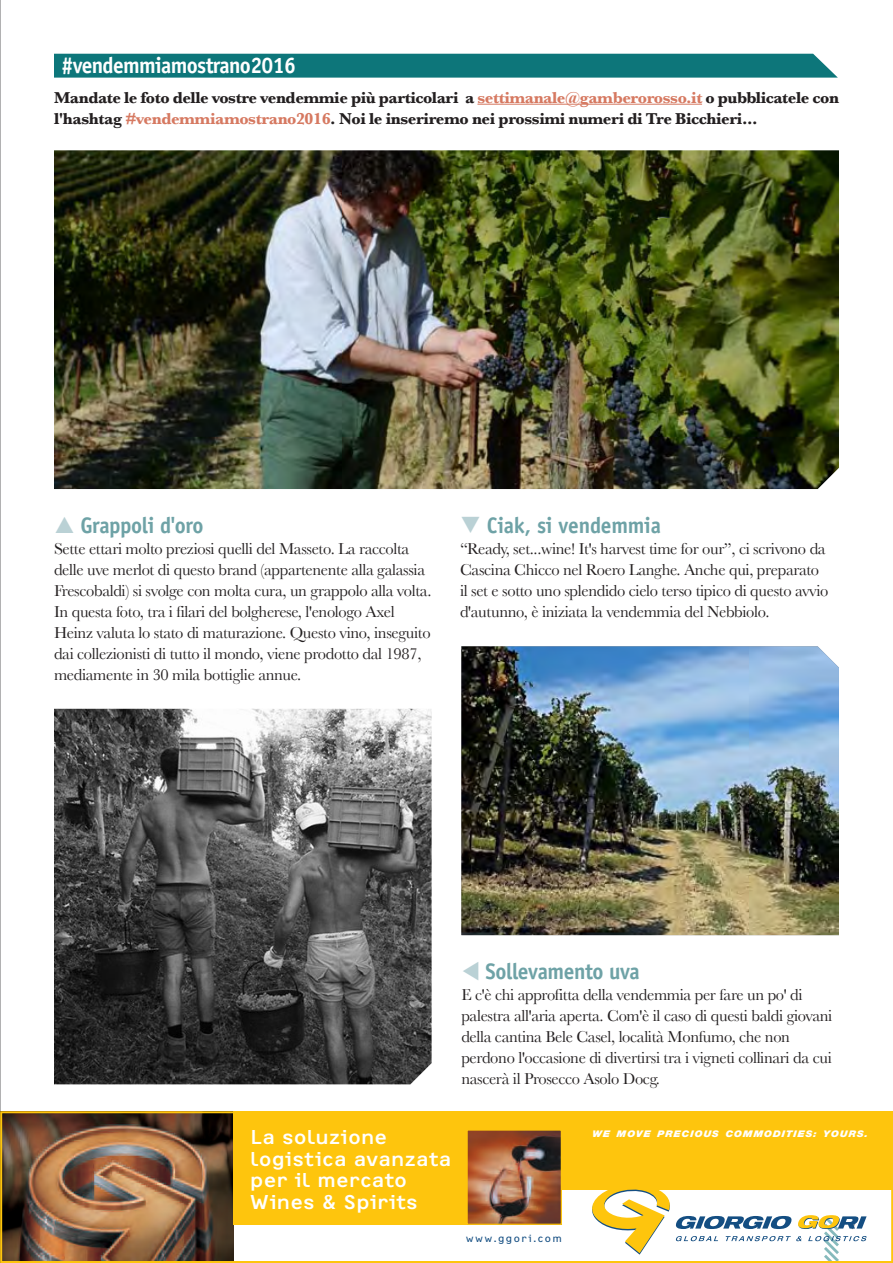
<style>
.page{position:relative;width:893px;height:1263px;background:#fff}
.page>*{position:absolute;margin:0;border:0;box-sizing:border-box;transform-origin:0 0}
.t1{font:700 22.5px "Officina Sans Std";letter-spacing:-.02em;color:#6ea2a6;scale:.95 1}
.t2{font:700 22.5px "Officina Sans Std";letter-spacing:-.03em;color:#fff;scale:.95 1}
.t3{font:600 20.7px/21.5px "Visa Type";letter-spacing:-.025em;color:#fff}
.t4{font:18px "Officina Sans Std";color:#76787b}
.t5{font:16.5px/21px "Baskerville";letter-spacing:-.02em;color:#231f20}
.t6{font:700 16.5px/21px "Baskerville";letter-spacing:-.025em;color:#231f20}
.t7{font:500 10.65px "Visa Type";letter-spacing:.09em;color:#144e82}
.t8{font:italic 900 9.15px "Helvetica Neue LT Std";letter-spacing:.09em;color:#fff;scale:1.1 1}
.s1{color:#d67961}
.s2{color:#bad1d5}
</style>
<div class="page">
<img style="left:54px;top:150px;width:785px;height:339px">
<img style="left:54px;top:709px;width:378px;height:375px">
<hr style="left:477px;top:104px;width:225px;height:1px;background:#d67961">
<div style="left:54px;top:54px;width:784px;height:24px;background:#0d767a"></div>
<img style="left:461px;top:646px;width:378px;height:289px">
<svg style="left:0;top:0;width:1px;height:1111px"></svg>
<div style="left:233px;top:1111px;width:660px;height:78px;background:#fec50d"></div>
<img style="left:3px;top:1114px;width:230px;height:146px">
<svg style="left:586px;top:1189px;width:281px;height:71px"></svg>
<div style="left:233px;top:1111px;width:329px;height:114px;background:#fec50d"></div>
<img style="left:468px;top:1131px;width:92px;height:92px">
<div style="left:466px;top:1129px;width:96px;height:96px;border:1px solid #fec50d"></div>
<div style="left:0;top:1111px;width:893px;height:152px;border:2px solid #fec50d"></div>
<p class="t2" style="left:62px;top:52px;width:248px">#vendemmiamostrano2016</p>
<p class="t6" style="left:54px;top:87px;width:786px">Mandate le foto delle vostre vendemmie più particolari a <span class="s1">settimanale@gamberorosso.it</span> o pubblicatele con l'hashtag <span class="s1">#vendemmiamostrano2016</span>. Noi le inseriremo nei prossimi numeri di Tre Bicchieri...</p>
<p class="t1" style="left:80px;top:511px;width:131px">Grappoli d'oro</p>
<p class="t5" style="left:54px;top:538px;width:379px">Sette ettari molto preziosi quelli del Masseto. La raccolta delle uve merlot di questo brand (appartenente alla galassia Frescobaldi) si svolge con molta cura, un grappolo alla volta.<br>In questa foto, tra i filari del bolgherese, l'enologo Axel Heinz valuta lo stato di maturazione. Questo vino, inseguito dai collezionisti di tutto il mondo, viene prodotto dal 1987, mediamente in 30 mila bottiglie annue.</p>
<p class="t1" style="left:460px;top:511px;width:213px"><span class="s2">❑</span> Ciak, si vendemmia</p>
<p class="t5" style="left:460px;top:538px;width:370px">“Ready, set...wine! It's harvest time for our”, ci scrivono da Cascina Chicco nel Roero Langhe. Anche qui, preparato il set e sotto uno splendido cielo terso tipico di questo avvio d'autunno, è iniziata la vendemmia del Nebbiolo.</p>
<p class="t1" style="left:461px;top:958px;width:189px"><span class="s2">▼</span> Sollevamento uva</p>
<p class="t5" style="left:461px;top:984px;width:373px">E c'è chi approfitta della vendemmia per fare un po' di palestra all'aria aperta. Com'è il caso di questi baldi giovani della cantina Bele Casel, località Monfumo, che non perdono l'occasione di divertirsi tra i vigneti collinari da cui nascerà il Prosecco Asolo Docg.</p>
<p class="t3" style="left:250px;top:1127px;width:203px">La soluzione logistica avanzata per il mercato<br>Wines &amp; Spirits</p>
<p class="t7" style="left:466px;top:1233px;width:98px">www.ggori.com</p>
<p class="t8" style="left:592px;top:1128px;width:253px">WE MOVE PRECIOUS COMMODITIES: YOURS.</p>
<p class="t4" style="left:850px;top:1212px;width:10px">7</p>
</div>
